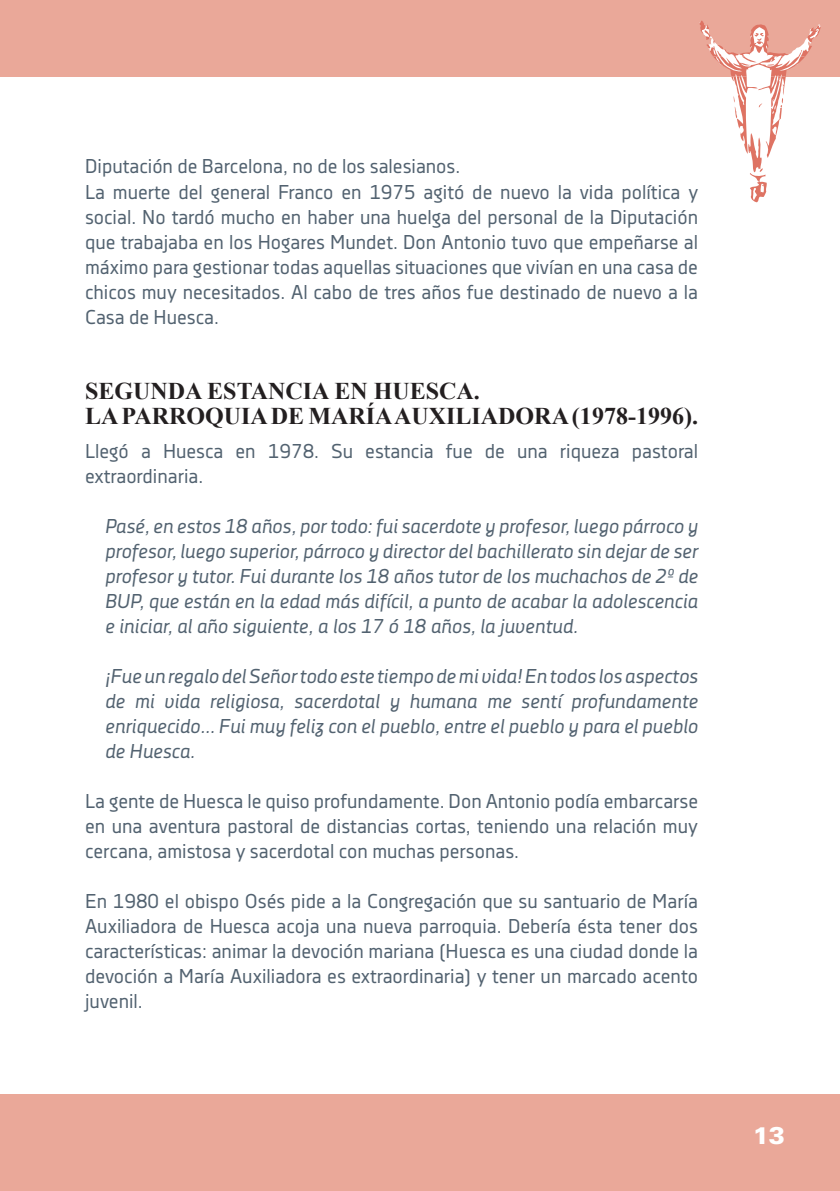
<style>
.page{position:relative;width:840px;height:1191px;background:#fff}
.page>*{position:absolute;margin:0;border:0;box-sizing:border-box;transform-origin:0 0}
.t1{font:700 24px/25px "Times New Roman";color:#231f20}
.t2{font:900 24px "Univers LT Std";color:#fff}
.t3{font:20px/25px "Decima Nova Pro";color:#526270}
.t4{font:italic 20px/25px "Decima Nova Pro";color:#526270;text-align:justify}
</style>
<div class="page">
<div style="left:0;top:0;width:839px;height:76px;background:#eaa899"></div>
<div style="left:0;top:1094px;width:839px;height:97px;background:#eaa899"></div>
<svg style="left:698px;top:21px;width:122px;height:182px"></svg>
<p class="t3" style="left:85px;top:154px;width:614px">Diputación de Barcelona, no de los salesianos.<br>La muerte del general Franco en 1975 agitó de nuevo la vida política y social. No tardó mucho en haber una huelga del personal de la Diputación que trabajaba en los Hogares Mundet. Don Antonio tuvo que empeñarse al máximo para gestionar todas aquellas situaciones que vivían en una casa de chicos muy necesitados. Al cabo de tres años fue destinado de nuevo a la Casa de Huesca.</p>
<p class="t1" style="left:85px;top:377px;width:614px">SEGUNDA ESTANCIA EN HUESCA.<br>LA PARROQUIA DE MARÍA AUXILIADORA (1978-1996).</p>
<p class="t3" style="left:85px;top:438px;width:614px">Llegó a Huesca en 1978. Su estancia fue de una riqueza pastoral extraordinaria.</p>
<p class="t4" style="left:105px;top:513px;width:594px">Pasé, en estos 18 años, por todo: fui sacerdote y profesor, luego párroco y profesor, luego superior, párroco y director del bachillerato sin dejar de ser profesor y tutor. Fui durante los 18 años tutor de los muchachos de 2º de BUP, que están en la edad más difícil, a punto de acabar la adolescencia e iniciar, al año siguiente, a los 17 ó 18 años, la juventud.</p>
<p class="t4" style="left:105px;top:663px;width:594px">¡Fue un regalo del Señor todo este tiempo de mi vida! En todos los aspectos de mi vida religiosa, sacerdotal y humana me sentí profundamente enriquecido… Fui muy feliz con el pueblo, entre el pueblo y para el pueblo de Huesca.</p>
<p class="t3" style="left:85px;top:788px;width:614px;text-align:justify">La gente de Huesca le quiso profundamente. Don Antonio podía embarcarse en una aventura pastoral de distancias cortas, teniendo una relación muy cercana, amistosa y sacerdotal con muchas personas.</p>
<p class="t3" style="left:85px;top:888px;width:614px;text-align:justify">En 1980 el obispo Osés pide a la Congregación que su santuario de María Auxiliadora de Huesca acoja una nueva parroquia. Debería ésta tener dos características: animar la devoción mariana (Huesca es una ciudad donde la devoción a María Auxiliadora es extraordinaria) y tener un marcado acento juvenil.</p>
<p class="t2" style="left:752px;top:1120px;width:33px">13</p>
</div>
